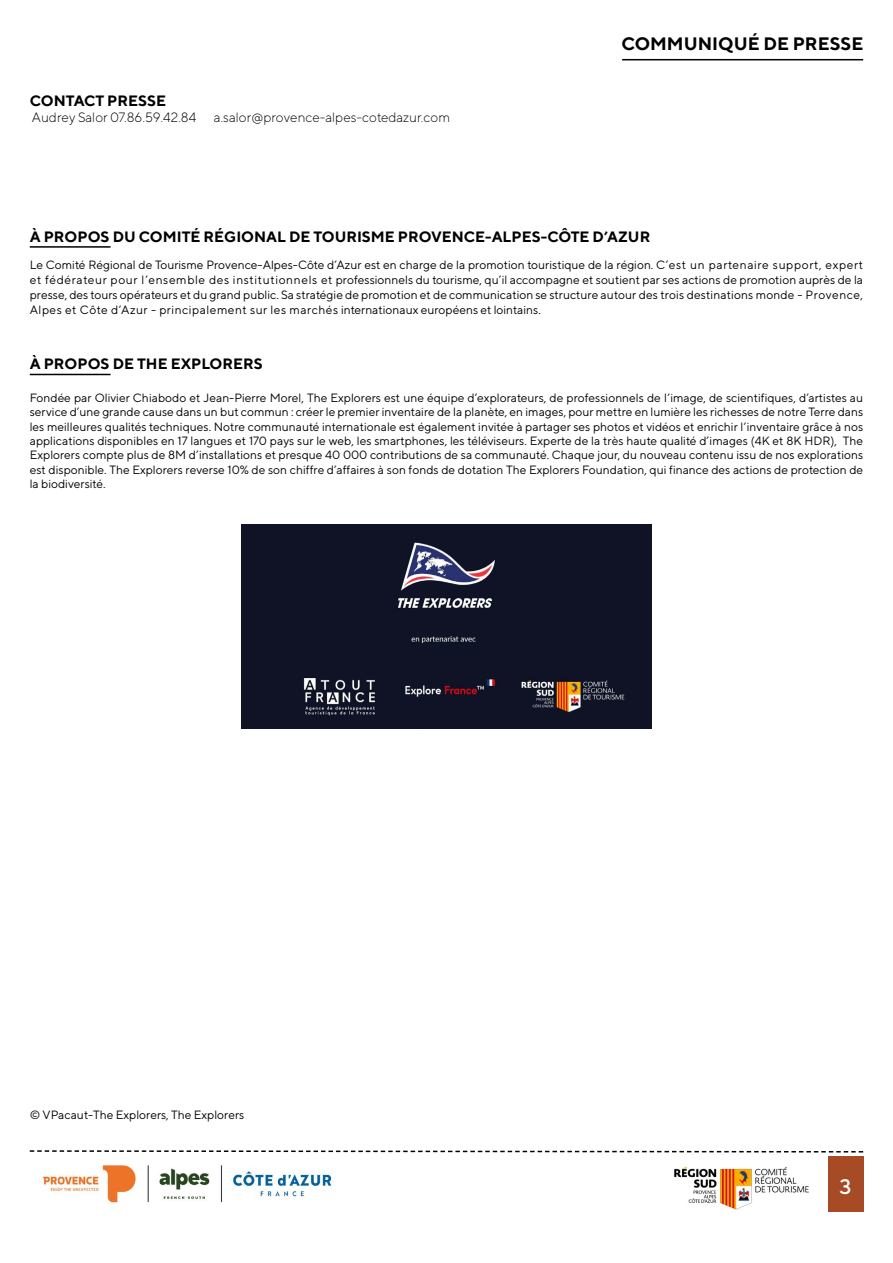
<style>
.page{position:relative;width:893px;height:1263px;background:#fff}
.page>*{position:absolute;margin:0;border:0;box-sizing:border-box;transform-origin:0 0}
.t1{font:500 21px "TT Norms";color:#fff}
.t2{font:700 18px "TT Norms";color:#000}
.t3{font:700 15px "TT Norms";color:#000}
.t4{font:300 13.5px "TT Norms";color:#000}
.t5{font:12px/14.4px "TT Norms";color:#000;text-align:justify}
</style>
<div class="page">
<hr style="left:622px;top:59px;width:241px;height:1px;background:#000">
<img style="left:42px;top:1165px;width:290px;height:38px">
<div style="left:828px;top:1157px;width:35px;height:55px;background:#a64b25"></div>
<img style="left:674px;top:1166px;width:135px;height:44px">
<svg style="left:29px;top:1150px;width:835px;height:3px"></svg>
<img style="left:242px;top:524px;width:409px;height:204px">
<hr style="left:30px;top:246px;width:81px;height:2px;background:#000">
<hr style="left:30px;top:374px;width:81px;height:1px;background:#000">
<p class="t3" style="left:30px;top:91px;width:138px">CONTACT PRESSE</p>
<p class="t4" style="left:32px;top:109px;width:166px">Audrey Salor 07.86.59.42.84</p>
<p class="t4" style="left:214px;top:109px;width:238px">a.salor@provence-alpes-cotedazur.com</p>
<h2 class="t2" style="left:621px;top:33px;width:243px">COMMUNIQUÉ DE PRESSE</h2>
<p class="t3" style="left:30px;top:227px;width:622px">À PROPOS DU COMITÉ RÉGIONAL DE TOURISME PROVENCE-ALPES-CÔTE D’AZUR</p>
<p class="t5" style="left:30px;top:257px;width:835px;line-height:15px">Le Comité Régional de Tourisme Provence-Alpes-Côte d’Azur est en charge de la promotion touristique de la région. C’est un partenaire support, expert et fédérateur pour l’ensemble des institutionnels et professionnels du tourisme, qu’il accompagne et soutient par ses actions de promotion auprès de la presse, des tours opérateurs et du grand public. Sa stratégie de promotion et de communication se structure autour des trois destinations monde - Provence, Alpes et Côte d’Azur - principalement sur les marchés internationaux européens et lointains.</p>
<p class="t3" style="left:30px;top:355px;width:235px">À PROPOS DE THE EXPLORERS</p>
<p class="t5" style="left:30px;top:390px;width:835px">Fondée par Olivier Chiabodo et Jean-Pierre Morel, The Explorers est une équipe d’explorateurs, de professionnels de l’image, de scientifiques, d’artistes au service d’une grande cause dans un but commun : créer le premier inventaire de la planète, en images, pour mettre en lumière les richesses de notre Terre dans les meilleures qualités techniques. Notre communauté internationale est également invitée à partager ses photos et vidéos et enrichir l’inventaire grâce à nos applications disponibles en 17 langues et 170 pays sur le web, les smartphones, les téléviseurs. Experte de la très haute qualité d’images (4K et 8K HDR), The Explorers compte plus de 8M d’installations et presque 40 000 contributions de sa communauté. Chaque jour, du nouveau contenu issu de nos explorations est disponible. The Explorers reverse 10% de son chiffre d’affaires à son fonds de dotation The Explorers Foundation, qui finance des actions de protection de la biodiversité.</p>
<p class="t5" style="left:30px;top:1107px;width:216px">© VPacaut-The Explorers, The Explorers</p>
<h1 class="t1" style="left:839px;top:1174px;width:13px">3</h1>
</div>
